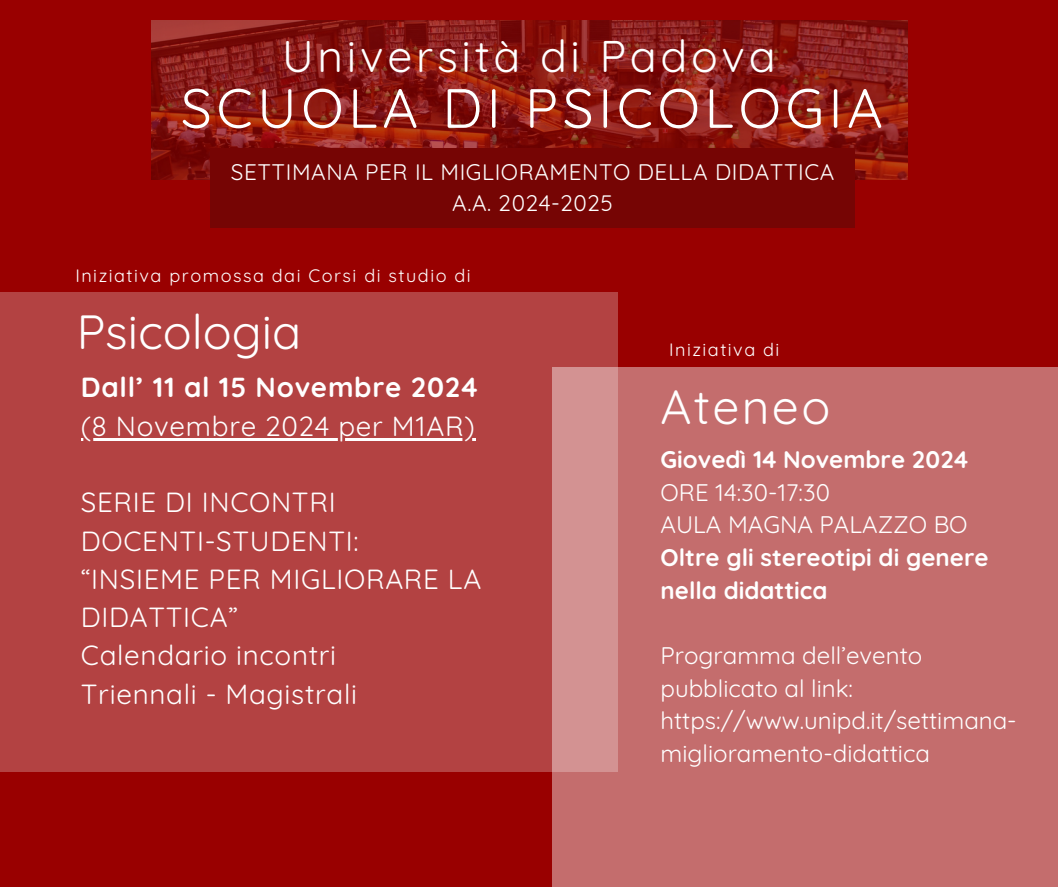
<style>
.page{position:relative;width:1058px;height:887px;background:#fff}
.page>*{position:absolute;margin:0;border:0;box-sizing:border-box;transform-origin:0 0}
.t1{font:55.2px "Quicksand";letter-spacing:.085em;color:#fff}
.t2{font:48px "Quicksand";color:#fff}
.t3{font:44.4px "Quicksand";letter-spacing:.085em;color:#fff}
.t4{font:27.75px/38.2px "Quicksand";letter-spacing:.025em;color:#fff}
.t5{font:700 27.75px "Quicksand";letter-spacing:.025em;color:#fff}
.t6{font:700 24px/32.7px "Quicksand";color:#fff}
.t7{font:24px/32.7px "Quicksand";color:#fff}
.t8{font:22.5px/31.5px "Quicksand";letter-spacing:.025em;color:#fff;text-align:center}
.t9{font:18px "Quicksand";letter-spacing:.085em;color:#fff}
.s1{font-weight:400}
</style>
<div class="page">
<div style="left:0;top:0;width:1058px;height:886px;background:#900"></div>
<div style="left:0;top:293px;width:618px;height:479px;background:#b34242"></div>
<svg style="left:552px;top:367px;width:505px;height:519px;background:#c57171"></svg>
<img style="left:151px;top:21px;width:756px;height:158px">
<hr style="left:81px;top:438px;width:394px;height:2px;background:#fff">
<div style="left:210px;top:147px;width:644px;height:80px;background:#760504"></div>
<h5 class="t3" style="left:282px;top:28px;width:495px">Università di Padova</h5>
<p class="t1" style="left:181px;top:73px;width:703px">SCUOLA DI PSICOLOGIA</p>
<h5 class="t8" style="left:231px;top:155px;width:605px">SETTIMANA PER IL MIGLIORAMENTO DELLA DIDATTICA<br>A.A. 2024-2025</h5>
<h2 class="t9" style="left:75px;top:264px;width:397px">Iniziativa promossa dai Corsi di studio di</h2>
<h2 class="t2" style="left:77px;top:301px;width:226px">Psicologia</h2>
<h1 class="t5" style="left:81px;top:369px;width:398px">Dall’ 11 al 15 Novembre 2024</h1>
<h4 class="t4" style="left:81px;top:406px;width:395px">(8 Novembre 2024 per M1AR)</h4>
<h4 class="t4" style="left:81px;top:482px;width:256px">SERIE DI INCONTRI</h4>
<p class="t4" style="left:81px;top:521px;width:402px">DOCENTI-STUDENTI: “INSIEME PER MIGLIORARE LA<br>DIDATTICA”<br>Calendario incontri<br>Triennali - Magistrali</p>
<p class="t9" style="left:669px;top:338px;width:112px">Iniziativa di</p>
<h2 class="t2" style="left:660px;top:376px;width:171px">Ateneo</h2>
<h3 class="t6" style="left:660px;top:443px;width:329px">Giovedì 14 Novembre 2024<br><span class="s1">ORE 14:30-17:30<br>AULA MAGNA PALAZZO BO<br></span>Oltre gli stereotipi di genere nella didattica</h3>
<h3 class="t7" style="left:660px;top:638px;width:357px">Programma dell’evento pubblicato al link: https://www.unipd.it/settimana&shy;miglioramento-didattica</h3>
</div>
